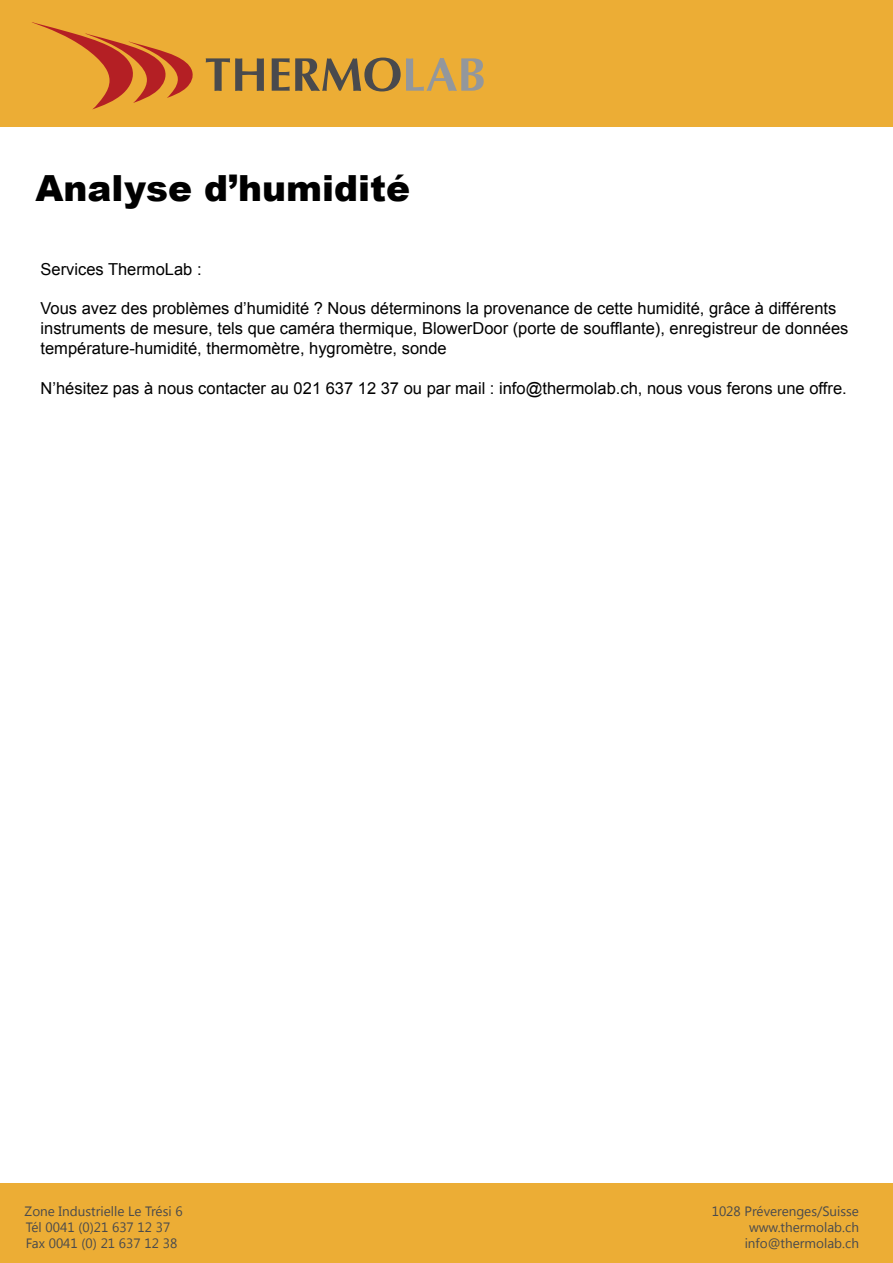
<style>
.page{position:relative;width:893px;height:1263px;background:#fff}
.page>*{position:absolute;margin:0;border:0;box-sizing:border-box;transform-origin:0 0}
.t1{font:900 36px "Arial";color:#000}
.t2{font:16.5px/19.8px "Arial";color:#000}
.t3{font:13.5px "Segoe UI";color:#494a4d}
</style>
<div class="page">
<div style="left:0;top:0;width:893px;height:126px;background:#ecad35"></div>
<svg style="left:32px;top:22px;width:161px;height:87px"></svg>
<svg style="left:206px;top:58px;width:58px;height:33px"></svg>
<svg style="left:272px;top:58px;width:212px;height:33px"></svg>
<div style="left:0;top:1183px;width:893px;height:80px;background:#ecad35"></div>
<h1 class="t1" style="left:35px;top:162px;width:376px">Analyse d’humidité</h1>
<p class="t2" style="left:40px;top:259px;width:163px">Services ThermoLab :</p>
<p class="t2" style="left:40px;top:299px;width:809px">Vous avez des problèmes d’humidité ? Nous déterminons la provenance de cette humidité, grâce à différents instruments de mesure, tels que caméra thermique, BlowerDoor (porte de soufflante), enregistreur de données température-humidité, thermomètre, hygromètre, sonde</p>
<p class="t2" style="left:40px;top:378px;width:808px">N’hésitez pas à nous contacter au 021 637 12 37 ou par mail : info@thermolab.ch, nous vous ferons une offre.</p>
<p class="t3" style="left:25px;top:1201px;width:160px">Zone Industrielle Le Trési 6</p>
<p class="t3" style="left:712px;top:1201px;width:149px">1028 Préverenges/Suisse</p>
<p class="t3" style="left:26px;top:1218px;width:146px">Tél 0041 (0)21 637 12 37</p>
<p class="t3" style="left:749px;top:1218px;width:111px">www.thermolab.ch</p>
<p class="t3" style="left:26px;top:1234px;width:153px">Fax 0041 (0) 21 637 12 38</p>
<p class="t3" style="left:745px;top:1234px;width:116px">info@thermolab.ch</p>
</div>
